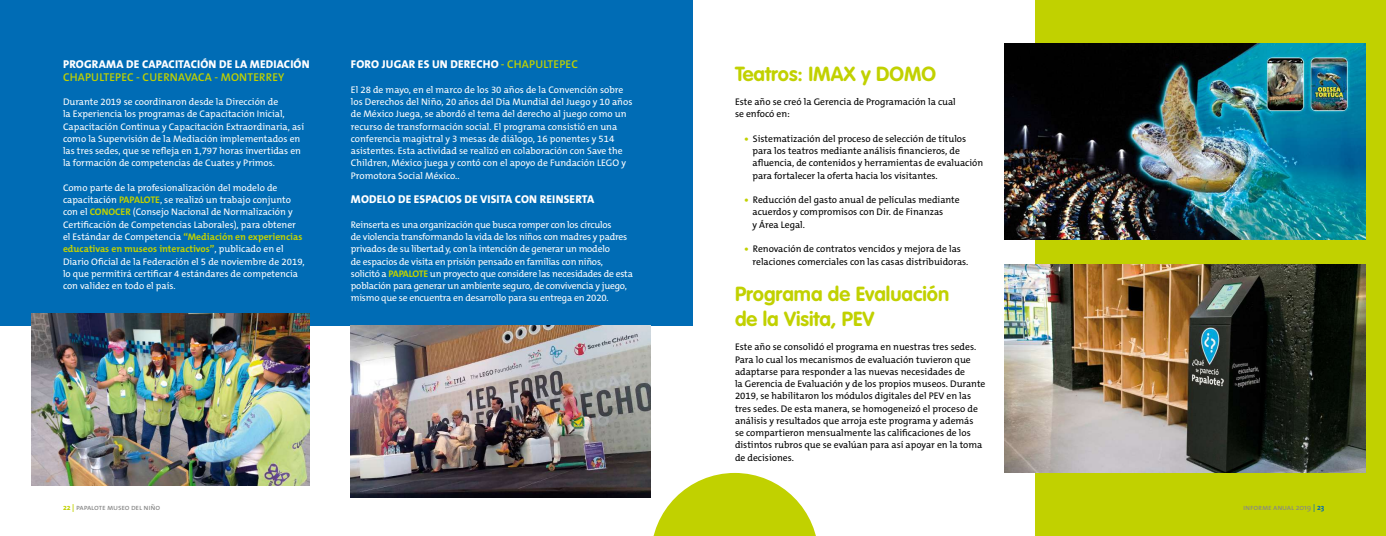
<style>
.page{position:relative;width:1386px;height:536px;background:#fff}
.page>*{position:absolute;margin:0;border:0;box-sizing:border-box;transform-origin:0 0}
.t1{font:700 20.12px/24.5px "VAG Rounded";color:#c1d100}
.t2{font:800 11.38px "The Mix B W8";letter-spacing:.015em;color:#fff}
.t3{font:600 11.38px "The Mix B W6";letter-spacing:.015em;color:#c1d100}
.t4{font:9.62px/12.2px "The Mix B W5 Plain";color:#fff}
.t5{font:9.62px/12.2px "The Mix B W5 Plain";color:#000}
.t6{font:9.62px/12.2px "The Mix B W5 Plain";letter-spacing:-.02em;color:#fff}
.t7{font:700 9.62px/12.2px "The Mix B W7";color:#c1d100}
.t8{font:7.88px "The Mix Regular Caps";letter-spacing:-.02em;color:#878787}
.s1{font-family:"The Mix B W7";font-weight:700;color:#c1d100}
.s2{font-family:"The Mix B W5 Plain";font-weight:400;color:#fff}
.s3{font-family:"The Mix B W6";font-weight:600;color:#c1d100}
.s4{font-family:"The Mix B W8";font-weight:800;color:#c1d100}
.s5{font-family:"The Mix";font-weight:700;color:#c1d100}
.s6{font-family:"The Mix"}
.s7{color:#006cb5}
.s8{font-family:"The Mix";font-weight:700;color:#006cb5}
</style>
<div class="page">
<div style="left:1035px;top:0;width:351px;height:536px;background:#c1d100"></div>
<div style="left:0;top:0;width:693px;height:326px;background:#006cb5"></div>
<img style="left:32px;top:313px;width:278px;height:172px">
<img style="left:1005px;top:44px;width:361px;height:196px">
<img style="left:1005px;top:264px;width:361px;height:208px">
<img style="left:351px;top:326px;width:300px;height:171px">
<svg style="left:653px;top:473px;width:163px;height:63px"></svg>
<p class="t2" style="left:63px;top:57px;width:248px">PROGRAMA DE CAPACITACIÓN DE LA MEDIACIÓN</p>
<p class="t3" style="left:63px;top:69px;width:223px">CHAPULTEPEC - CUERNAVACA - MONTERREY</p>
<p class="t4" style="left:63px;top:96px;width:243px">Durante 2019 se coordinaron desde la Dirección de<br>la Experiencia los programas de Capacitación Inicial, Capacitación Continua y Capacitación Extraordinaria, así como la Supervisión de la Mediación implementados en las tres sedes, que se refleja en 1,797 horas invertidas en la formación de competencias de Cuates y Primos.</p>
<p class="t4" style="left:63px;top:181px;width:235px">Como parte de la profesionalización del modelo de capacitación <span class="s1">PAPALOTE</span>, se realizó un trabajo conjunto con el <span class="s1">CONOCER</span> (Consejo Nacional de Normalización y Certificación de Competencias Laborales), para obtener</p>
<p class="t7" style="left:63px;top:230px;width:241px"><span class="s2">el Estándar de Competencia</span> “Mediación en experiencias educativas en museos interactivos”<span class="s2">, publicado en el</span></p>
<p class="t4" style="left:63px;top:255px;width:243px">Diario Oficial de la Federación el 5 de noviembre de 2019, lo que permitirá certificar 4 estándares de competencia con validez en todo el país.</p>
<p class="t2" style="left:351px;top:57px;width:228px">FORO JUGAR ES UN DERECHO <span class="s3">- CHAPULTEPEC</span></p>
<p class="t4" style="left:351px;top:83px;width:283px">El 28 de mayo, en el marco de los 30 años de la Convención sobre los Derechos del Niño, 20 años del Día Mundial del Juego y 10 años de México Juega, se abordó el tema del derecho al juego como un recurso de transformación social. El programa consistió en una conferencia magistral y 3 mesas de diálogo, 16 ponentes y 514 asistentes. Esta actividad se realizó en colaboración con Save the Children, México juega y contó con el apoyo de Fundación LEGO y Promotora Social México..</p>
<p class="t2" style="left:351px;top:192px;width:245px">MODELO DE ESPACIOS DE VISITA CON REINSERTA</p>
<p class="t6" style="left:351px;top:218px;width:284px">Reinserta es una organización que busca romper con los círculos<br>de violencia transformando la vida de los niños con madres y padres privados de su libertad y, con la intención de generar un modelo<br>de espacios de visita en prisión pensado en familias con niños, solicitó a <span class="s1">PAPALOTE</span> un proyecto que considere las necesidades de esta población para generar un ambiente seguro, de convivencia y juego, mismo que se encuentra en desarrollo para su entrega en 2020.</p>
<h1 class="t1" style="left:735px;top:61px;width:203px">Teatros: IMAX y DOMO</h1>
<p class="t5" style="left:735px;top:96px;width:222px">Este año se creó la Gerencia de Programación la cual se enfocó en:</p>
<p class="t5" style="left:752px;top:132px;width:232px;text-indent:-8px"><span class="s4">•</span> Sistematización del proceso de selección de títulos para los teatros mediante análisis financieros, de afluencia, de contenidos y herramientas de evaluación para fortalecer la oferta hacia los visitantes.</p>
<p class="t5" style="left:752px;top:194px;width:209px;text-indent:-8px"><span class="s4">•</span> Reducción del gasto anual de películas mediante acuerdos y compromisos con Dir. de Finanzas<br>y Área Legal.</p>
<p class="t5" style="left:752px;top:243px;width:217px;text-indent:-8px"><span class="s4">•</span> Renovación de contratos vencidos y mejora de las relaciones comerciales con las casas distribuidoras.</p>
<h1 class="t1" style="left:735px;top:281px;width:216px">Programa de Evaluación de la Visita, PEV</h1>
<p class="t5" style="left:735px;top:341px;width:252px">Este año se consolidó el programa en nuestras tres sedes.<br>Para lo cual los mecanismos de evaluación tuvieron que adaptarse para responder a las nuevas necesidades de<br>la Gerencia de Evaluación y de los propios museos. Durante 2019, se habilitaron los módulos digitales del PEV en las tres sedes. De esta manera, se homogeneizó el proceso de análisis y resultados que arroja este programa y además<br>se compartieron mensualmente las calificaciones de los distintos rubros que se evalúan para así apoyar en la toma de decisiones.</p>
<p class="t8" style="left:63px;top:500px;width:99px"><span class="s5">22 |</span> papalote museo del niño</p>
<p class="t8" style="left:1243px;top:500px;width:83px">informe anual <span class="s6">2019</span> <span class="s7">|</span> <span class="s8">23</span></p>
</div>
